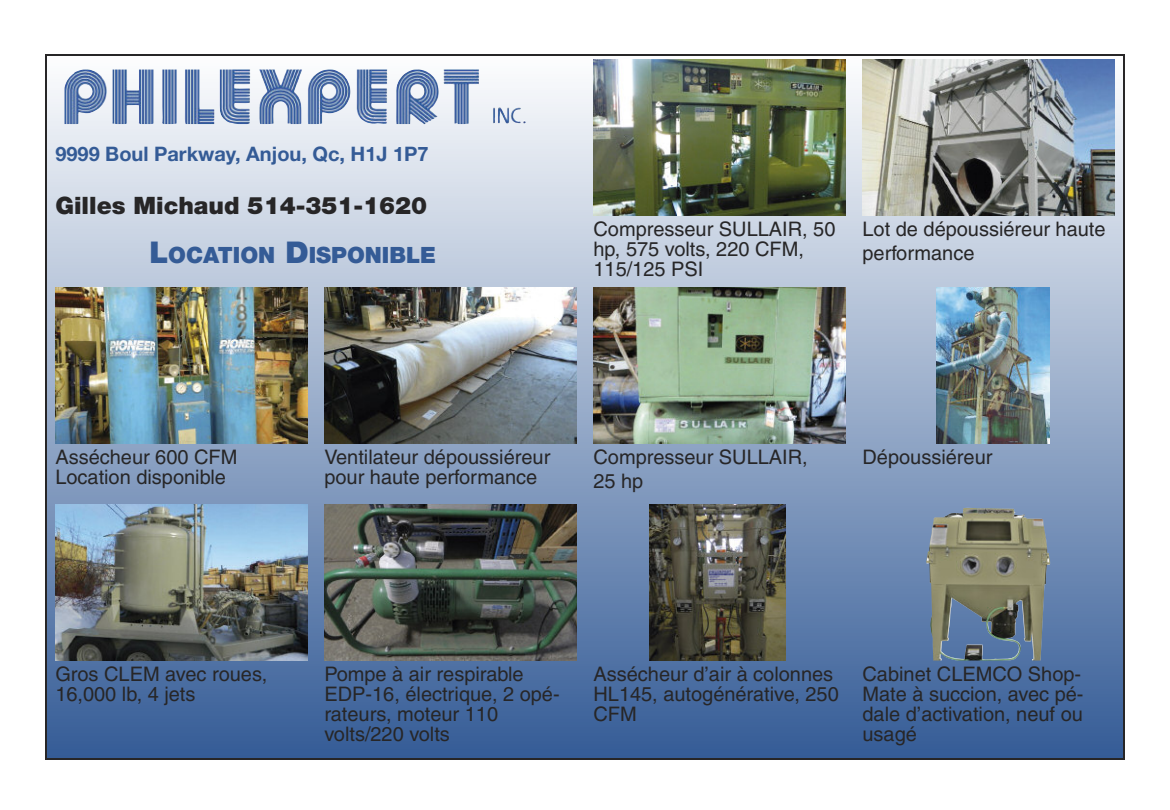
<style>
.page{position:relative;width:1170px;height:810px;background:#fff}
.page>*{position:absolute;margin:0;border:0;box-sizing:border-box;transform-origin:0 0}
.t1{font:900 24px "Helvetica Neue";color:#272627}
.t2{font:900 22.4px "Helvetica Neue";color:#345b96}
.t3{font:20px/20px "Helvetica";color:#272627}
.t4{font:700 20px "Helvetica Neue";color:#345b96}
.s1{font-size:30px}
</style>
<div class="page">
<div style="left:46px;top:55px;width:1078px;height:704px;background:linear-gradient(to bottom,#f3f5f9,#385f98)"></div>
<img style="left:65px;top:70px;width:323px;height:54px">
<img style="left:56px;top:287px;width:251px;height:156px">
<img style="left:324px;top:287px;width:252px;height:156px">
<img style="left:593px;top:287px;width:252px;height:156px">
<img style="left:937px;top:287px;width:112px;height:156px">
<img style="left:593px;top:59px;width:252px;height:156px">
<img style="left:863px;top:59px;width:252px;height:156px">
<img style="left:55px;top:505px;width:252px;height:156px">
<img style="left:324px;top:505px;width:252px;height:156px">
<img style="left:649px;top:505px;width:137px;height:156px">
<img style="left:926px;top:508px;width:124px;height:153px">
<p class="t4" style="left:55px;top:147px;width:375px">9999 Boul Parkway, Anjou, Qc, H1J 1P7</p>
<p class="t1" style="left:55px;top:197px;width:373px">Gilles Michaud 514-351-1620</p>
<p class="t2" style="left:149px;top:247px;width:288px"><span class="s1">L</span>OCATION <span class="s1">D</span>ISPONIBLE</p>
<p class="t3" style="left:593px;top:220px;width:244px">Compresseur SULLAIR, 50 hp, 575 volts, 220 CFM,<br>115/125 PSI</p>
<p class="t3" style="left:863px;top:218px;width:245px;line-height:24px">Lot de dépoussiéreur haute performance</p>
<p class="t3" style="left:55px;top:449px;width:184px">Assécheur 600 CFM<br>Location disponible</p>
<p class="t3" style="left:324px;top:449px;width:227px">Ventilateur dépoussiéreur pour haute performance</p>
<p class="t3" style="left:593px;top:447px;width:216px;line-height:24px">Compresseur SULLAIR,<br>25 hp</p>
<p class="t3" style="left:863px;top:449px;width:131px">Dépoussiéreur</p>
<p class="t3" style="left:55px;top:666px;width:213px">Gros CLEM avec roues,<br>16,000 lb, 4 jets</p>
<p class="t3" style="left:324px;top:666px;width:237px">Pompe à air respirable<br>EDP-16, électrique, 2 opé&shy;rateurs, moteur 110 volts/220 volts</p>
<p class="t3" style="left:593px;top:666px;width:247px">Assécheur d’air à colonnes<br>HL145, autogénérative, 250<br>CFM</p>
<p class="t3" style="left:863px;top:666px;width:223px;text-align:justify">Cabinet CLEMCO Shop-Mate à succion, avec pé&shy;dale d’activation, neuf ou usagé</p>
</div>
